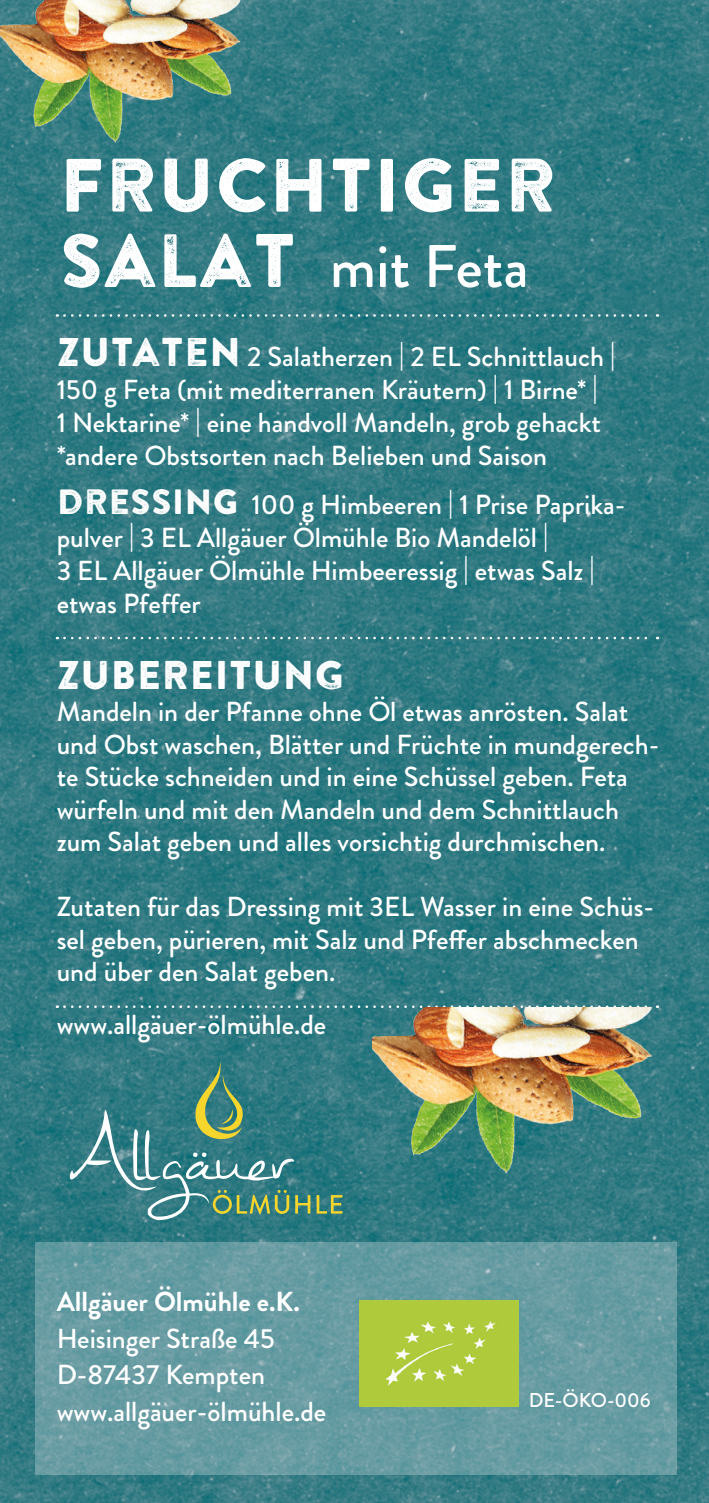
<style>
.page{position:relative;width:709px;height:1503px;background:#fff}
.page>*{position:absolute;margin:0;border:0;box-sizing:border-box;transform-origin:0 0}
.t1{font:75.25px "Brandon Printed One";color:#fff}
.t2{font:500 60px "Brandon Grotesque";color:#fff}
.t3{font:40px "Brandon Printed One";color:#fff}
.t4{font:500 27.5px/32.5px "Brandon Grotesque";color:#fff}
.t5{font:700 27.5px "Brandon Grotesque";color:#fff}
.t6{font:500 20px "Brandon Grotesque";color:#fff}
.s1{font-family:"Brandon Printed One";font-weight:400;font-size:75.25px}
.s2{font-family:"Brandon Printed One";font-weight:400;font-size:40px}
.s3{font-family:"Brandon Printed One";font-weight:400;font-size:35px}
</style>
<div class="page">
<img style="left:0;top:0;width:709px;height:1502px">
<svg style="left:64px;top:1005px;width:594px;height:3px"></svg>
<svg style="left:64px;top:637px;width:594px;height:2px"></svg>
<svg style="left:64px;top:314px;width:594px;height:3px;background:#5b959c"></svg>
<svg style="left:35px;top:1242px;width:641px;height:232px;background:#679ca2"></svg>
<svg style="left:70px;top:1060px;width:272px;height:160px;background:#428485"></svg>
<img style="left:372px;top:1007px;width:289px;height:180px">
<div style="left:359px;top:1300px;width:160px;height:106px;background:#afcb3b"></div>
<img style="left:0;top:0;width:249px;height:155px">
<p class="t1" style="left:59px;top:138px;width:499px">FRUCHTIGER</p>
<p class="t2" style="left:59px;top:225px;width:471px"><span class="s1">SALAT</span> mit Feta</p>
<p class="t4" style="left:57px;top:341px;width:560px"><span class="s2">ZUTATEN</span> 2 Salatherzen | 2 EL Schnittlauch |<br>150 g Feta (mit mediterranen Kräutern) | 1 Birne* |</p>
<p class="t4" style="left:57px;top:407px;width:546px">1 Nektarine* | eine handvoll Mandeln, grob gehackt</p>
<p class="t4" style="left:57px;top:440px;width:492px">*andere Obstsorten nach Belieben und Saison</p>
<p class="t4" style="left:57px;top:488px;width:570px"><span class="s3">DRESSING</span> 100 g Himbeeren | 1 Prise Paprika&shy;pulver | 3 EL Allgäuer Ölmühle Bio Mandelöl |</p>
<p class="t4" style="left:57px;top:554px;width:539px">3 EL Allgäuer Ölmühle Himbeeressig | etwas Salz |</p>
<p class="t4" style="left:57px;top:587px;width:146px">etwas Pfeffer</p>
<p class="t3" style="left:57px;top:649px;width:289px">ZUBEREITUNG</p>
<p class="t4" style="left:57px;top:696px;width:604px">Mandeln in der Pfanne ohne Öl etwas anrösten. Salat und Obst waschen, Blätter und Früchte in mundgerech&shy;te Stücke schneiden und in eine Schüssel geben. Feta würfeln und mit den Mandeln und dem Schnittlauch zum Salat geben und alles vorsichtig durchmischen.</p>
<p class="t4" style="left:57px;top:891px;width:599px">Zutaten für das Dressing mit 3EL Wasser in eine Schüs&shy;sel geben, pürieren, mit Salz und Pfeffer abschmecken und über den Salat geben.</p>
<p class="t4" style="left:57px;top:1009px;width:271px">www.allgäuer-ölmühle.de</p>
<p class="t5" style="left:57px;top:1282px;width:245px">Allgäuer Ölmühle e.K.</p>
<p class="t4" style="left:57px;top:1322px;width:219px">Heisinger Straße 45</p>
<p class="t4" style="left:57px;top:1358px;width:210px">D-87437 Kempten</p>
<p class="t4" style="left:57px;top:1395px;width:271px">www.allgäuer-ölmühle.de</p>
<p class="t6" style="left:528px;top:1386px;width:123px">DE-ÖKO-006</p>
</div>
